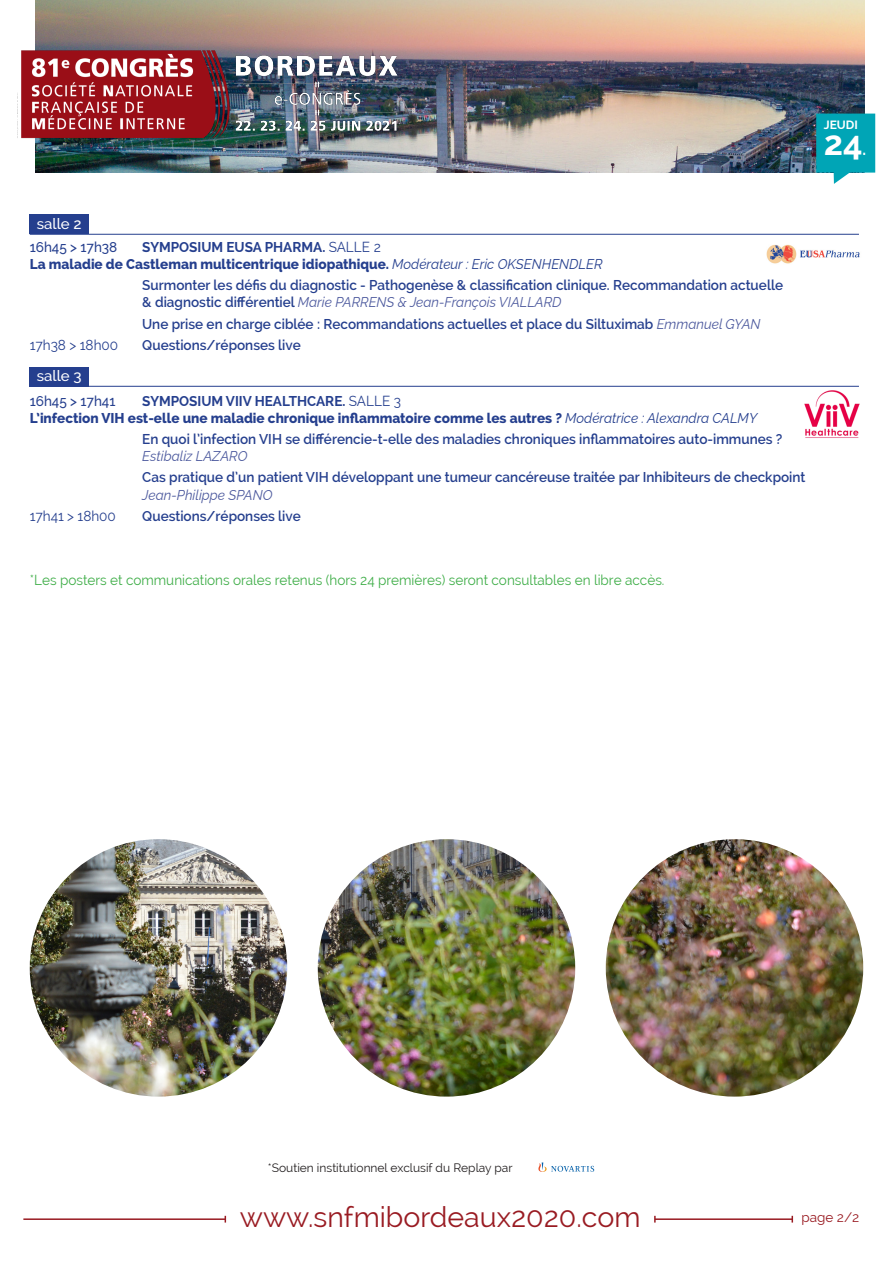
<style>
.page{position:relative;width:893px;height:1263px;background:#fff}
.page>*{position:absolute;margin:0;border:0;box-sizing:border-box;transform-origin:0 0}
.t1{font:700 34.05px "Raleway";color:#fff}
.t2{font:28.5px "Raleway";color:#991b22}
.t3{font:500 15px "Raleway";color:#fff}
.t4{font:600 14.25px/17.1px "Raleway";color:#253f8e;scale:.95 1}
.t5{font:800 14.25px "Raleway";color:#253f8e;scale:.95 1}
.t6{font:14.25px "Raleway";color:#40ae49;scale:.95 1}
.t7{font:700 14.25px "Raleway";color:#253f8e;scale:.95 1}
.t8{font:500 14.25px "Raleway";color:#253f8e;scale:.95 1}
.t9{font:14.25px "Raleway";color:#253f8e;scale:.95 1}
.t10{font:13.5px "Raleway";color:#991b22}
.t11{font:12px "Raleway";color:#231f20}
.t12{font:700 12px "Raleway";color:#fff}
.s1{font-size:16.35px}
.s2{font-weight:400}
.s3{font-weight:400;font-style:italic}
.s4{font-weight:400;font-style:italic;color:#4d5a9e}
</style>
<div class="page">
<hr style="left:30px;top:234px;width:829px;height:1px;background:#253f8e">
<div style="left:30px;top:367px;width:59px;height:19px;background:#253f8e"></div>
<img style="left:30px;top:839px;width:257px;height:257px;border-radius:129px">
<hr style="left:23px;top:1218px;width:202px;height:2px;background:#991b22">
<hr style="left:655px;top:1218px;width:137px;height:2px;background:#991b22">
<img style="left:318px;top:839px;width:257px;height:257px;border-radius:129px">
<img style="left:606px;top:839px;width:257px;height:257px;border-radius:129px">
<img style="left:35px;top:0;width:830px;height:172px">
<img style="left:21px;top:47px;width:384px;height:110px">
<svg style="left:816px;top:114px;width:59px;height:70px;background:#23b0bf"></svg>
<img style="left:766px;top:244px;width:94px;height:20px">
<img style="left:805px;top:390px;width:54px;height:48px">
<div style="left:30px;top:215px;width:59px;height:19px;background:#253f8e"></div>
<hr style="left:30px;top:386px;width:829px;height:1px;background:#253f8e">
<img style="left:538px;top:1162px;width:57px;height:10px">
<p class="t12" style="left:824px;top:118px;width:36px">JEUDI</p>
<p class="t1" style="left:824px;top:124px;width:44px">24<span class="s1">.</span></p>
<p class="t3" style="left:37px;top:215px;width:46px">salle 2</p>
<p class="t8" style="left:30px;top:238px;width:94px">16h45 &gt; 17h38</p>
<p class="t7" style="left:142px;top:239px;width:253px">SYMPOSIUM EUSA PHARMA. <span class="s2">SALLE 2</span></p>
<p class="t5" style="left:30px;top:256px;width:604px">La maladie de Castleman multicentrique idiopathique. <span class="s3">Modérateur : Eric OKSENHENDLER</span></p>
<p class="t4" style="left:142px;top:277px;width:676px">Surmonter les défis du diagnostic - Pathogenèse &amp; classification clinique. Recommandation actuelle &amp; diagnostic différentiel <span class="s4">Marie PARRENS &amp; Jean-François VIALLARD</span></p>
<p class="t4" style="left:142px;top:315px;width:652px">Une prise en charge ciblée : Recommandations actuelles et place du Siltuximab <span class="s4">Emmanuel GYAN</span></p>
<p class="t9" style="left:30px;top:337px;width:95px">17h38 &gt; 18h00</p>
<p class="t4" style="left:142px;top:336px;width:168px">Questions/réponses live</p>
<p class="t3" style="left:37px;top:367px;width:46px">salle 3</p>
<p class="t8" style="left:30px;top:392px;width:92px">16h45 &gt; 17h41</p>
<p class="t7" style="left:142px;top:392px;width:274px">SYMPOSIUM VIIV HEALTHCARE. <span class="s2">SALLE 3</span></p>
<p class="t5" style="left:30px;top:410px;width:767px">L’infection VIH est-elle une maladie chronique inflammatoire comme les autres ? <span class="s3">Modératrice : Alexandra CALMY</span></p>
<p class="t4" style="left:142px;top:430px;width:675px">En quoi l’infection VIH se différencie-t-elle des maladies chroniques inflammatoires auto-immunes ?<br><span class="s4">Estibaliz LAZARO</span></p>
<p class="t4" style="left:142px;top:469px;width:700px">Cas pratique d’un patient VIH développant une tumeur cancéreuse traitée par Inhibiteurs de checkpoint<br><span class="s4">Jean-Philippe SPANO</span></p>
<p class="t9" style="left:30px;top:508px;width:92px">17h41 &gt; 18h00</p>
<p class="t4" style="left:142px;top:507px;width:168px">Questions/réponses live</p>
<p class="t6" style="left:30px;top:572px;width:670px">*Les posters et communications orales retenus (hors 24 premières) seront consultables en libre accès.</p>
<p class="t11" style="left:268px;top:1161px;width:246px">*Soutien institutionnel exclusif du Replay par</p>
<p class="t2" style="left:240px;top:1201px;width:402px">www.snfmibordeaux2020.com</p>
<p class="t10" style="left:801px;top:1209px;width:59px">page 2/2</p>
</div>
